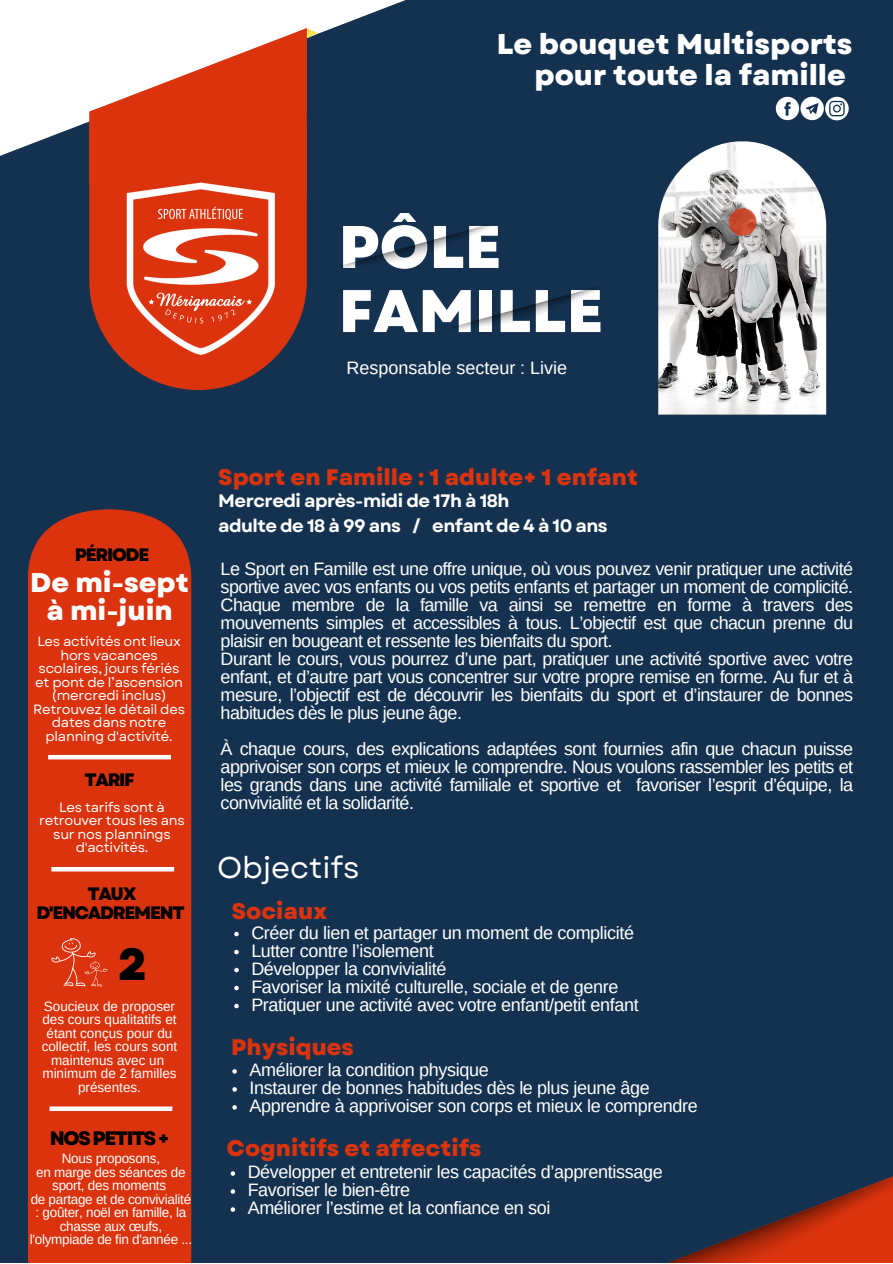
<style>
.page{position:relative;width:893px;height:1264px;background:#fff}
.page>*{position:absolute;margin:0;border:0;box-sizing:border-box;transform-origin:0 0}
.t1{font:800 60px "Garet";color:#fff}
.t2{font:800 45px "Garet";color:#000}
.t3{font:30px "Garet";color:#fff}
.t4{font:800 28.5px/31.5px "Garet";color:#fff;text-align:right}
.t5{font:800 27px "Garet";color:#fff}
.t6{font:800 22.5px "Garet";color:#da330e}
.t7{font:800 19.5px "Garet";letter-spacing:-.075em;color:#000}
.t8{font:18px/18px "Arimo";letter-spacing:-.02em;color:#fff;text-align:justify}
.t9{font:700 18px "Garet";letter-spacing:-.03em;color:#fff}
.t10{font:800 18px "Garet";letter-spacing:-.075em;color:#000}
.t11{font:18px "Arimo";color:#fff}
.t12{font:13.5px/13.5px "Garet";letter-spacing:-.02em;color:#fff;text-align:center}
.t13{font:13.5px/13.5px "Arimo";letter-spacing:-.02em;color:#fff;text-align:center}
.t14{font:13.5px/13.5px "Arimo";color:#fff;text-align:center}
</style>
<div class="page">
<div style="left:0;top:0;width:892px;height:1262px;background:#143250"></div>
<img style="left:658px;top:236px;width:168px;height:178px">
<img style="left:341px;top:225px;width:147px;height:42px">
<img style="left:451px;top:286px;width:149px;height:43px">
<svg style="left:0;top:0;width:405px;height:156px;fill:#fff"></svg>
<svg style="left:89px;top:195px;width:218px;height:195px;fill:#da330e"></svg>
<svg style="left:89px;top:28px;width:229px;height:167px;background:#d96850"></svg>
<svg style="left:658px;top:141px;width:169px;height:95px"></svg>
<img style="left:116px;top:175px;width:163px;height:185px">
<svg style="left:775px;top:97px;width:73px;height:23px"></svg>
<div style="left:28px;top:509px;width:163px;height:753px;background:#da330e"></div>
<hr style="left:51px;top:867px;width:123px;height:4px;background:#fff">
<hr style="left:48px;top:755px;width:123px;height:4px;background:#fff">
<svg style="left:50px;top:1106px;width:122px;height:4px"></svg>
<svg style="left:234px;top:931px;width:5px;height:5px"></svg>
<svg style="left:234px;top:949px;width:5px;height:5px"></svg>
<svg style="left:234px;top:967px;width:5px;height:5px"></svg>
<svg style="left:234px;top:985px;width:5px;height:5px"></svg>
<svg style="left:234px;top:1003px;width:5px;height:5px"></svg>
<svg style="left:230px;top:1171px;width:5px;height:4px"></svg>
<svg style="left:230px;top:1189px;width:5px;height:4px"></svg>
<svg style="left:230px;top:1207px;width:5px;height:4px"></svg>
<svg style="left:232px;top:1069px;width:5px;height:4px"></svg>
<svg style="left:232px;top:1087px;width:5px;height:4px"></svg>
<svg style="left:232px;top:1105px;width:5px;height:4px"></svg>
<img style="left:670px;top:1176px;width:222px;height:86px">
<svg style="left:51px;top:938px;width:56px;height:48px;background:#dd4624"></svg>
<p class="t4" style="left:497px;top:28px;width:357px">Le bouquet Multisports pour toute la famille</p>
<p class="t1" style="left:338px;top:204px;width:164px">PÔLE</p>
<p class="t1" style="left:338px;top:268px;width:266px">FAMILLE</p>
<p class="t11" style="left:346px;top:357px;width:222px">Responsable secteur : Livie</p>
<p class="t10" style="left:75px;top:541px;width:76px">PÉRIODE</p>
<p class="t5" style="left:30px;top:562px;width:160px">De mi-sept</p>
<p class="t5" style="left:46px;top:590px;width:128px">à mi-juin</p>
<p class="t12" style="left:35px;top:635px;width:149px">Les activités ont lieux hors vacances scolaires, jours fériés et pont de l’ascension (mercredi inclus)</p>
<p class="t12" style="left:33px;top:702px;width:153px">Retrouvez le détail des dates dans notre planning d'activité.</p>
<p class="t10" style="left:84px;top:767px;width:52px">TARIF</p>
<p class="t12" style="left:39px;top:800px;width:147px">Les tarifs sont à retrouver tous les ans sur nos plannings d'activités.</p>
<p class="t10" style="left:87px;top:881px;width:51px">TAUX</p>
<p class="t10" style="left:37px;top:900px;width:149px">D'ENCADREMENT</p>
<p class="t2" style="left:118px;top:931px;width:31px">2</p>
<p class="t14" style="left:42px;top:999px;width:137px">Soucieux de proposer des cours qualitatifs et étant conçus pour du collectif, les cours sont maintenus avec un</p>
<p class="t14" style="left:42px;top:1066px;width:136px">minimum de 2 familles présentes.</p>
<p class="t7" style="left:50px;top:1123px;width:121px">NOS PETITS +</p>
<p class="t13" style="left:62px;top:1151px;width:100px">Nous proposons,</p>
<p class="t13" style="left:36px;top:1165px;width:151px">en marge des séances de sport, des moments</p>
<p class="t13" style="left:30px;top:1192px;width:164px">de partage et de convivialité : goûter, noël en famille, la chasse aux œufs, l'olympiade de fin d'année ...</p>
<p class="t6" style="left:218px;top:460px;width:421px">Sport en Famille : 1 adulte+ 1 enfant</p>
<p class="t9" style="left:218px;top:487px;width:292px">Mercredi après-midi de 17h à 18h</p>
<p class="t9" style="left:218px;top:513px;width:391px">adulte de 18 à 99 ans / enfant de 4 à 10 ans</p>
<p class="t8" style="left:221px;top:559px;width:634px">Le Sport en Famille est une offre unique, où vous pouvez venir pratiquer une activité sportive avec vos enfants ou vos petits enfants et partager un moment de complicité.<br>Chaque membre de la famille va ainsi se remettre en forme à travers des mouvements simples et accessibles à tous. L’objectif est que chacun prenne du plaisir en bougeant et ressente les bienfaits du sport.</p>
<p class="t8" style="left:221px;top:649px;width:634px">Durant le cours, vous pourrez d’une part, pratiquer une activité sportive avec votre enfant, et d’autre part vous concentrer sur votre propre remise en forme. Au fur et à mesure, l’objectif est de découvrir les bienfaits du sport et d’instaurer de bonnes habitudes dès le plus jeune âge.</p>
<p class="t8" style="left:221px;top:739px;width:634px">À chaque cours, des explications adaptées sont fournies afin que chacun puisse apprivoiser son corps et mieux le comprendre. Nous voulons rassembler les petits et les grands dans une activité familiale et sportive et favoriser l’esprit d’équipe, la convivialité et la solidarité.</p>
<p class="t3" style="left:217px;top:846px;width:144px">Objectifs</p>
<p class="t6" style="left:232px;top:894px;width:97px">Sociaux</p>
<p class="t8" style="left:251px;top:923px;width:384px">Créer du lien et partager un moment de complicité</p>
<p class="t8" style="left:251px;top:941px;width:184px">Lutter contre l’isolement</p>
<p class="t8" style="left:251px;top:959px;width:196px">Développer la convivialité</p>
<p class="t8" style="left:251px;top:977px;width:368px">Favoriser la mixité culturelle, sociale et de genre</p>
<p class="t8" style="left:251px;top:995px;width:389px">Pratiquer une activité avec votre enfant/petit enfant</p>
<p class="t6" style="left:231px;top:1030px;width:124px">Physiques</p>
<p class="t8" style="left:249px;top:1060px;width:241px">Améliorer la condition physique</p>
<p class="t8" style="left:249px;top:1078px;width:401px">Instaurer de bonnes habitudes dès le plus jeune âge</p>
<p class="t8" style="left:249px;top:1096px;width:450px">Apprendre à apprivoiser son corps et mieux le comprendre</p>
<p class="t6" style="left:227px;top:1131px;width:256px">Cognitifs et affectifs</p>
<p class="t8" style="left:248px;top:1162px;width:416px">Développer et entretenir les capacités d’apprentissage</p>
<p class="t8" style="left:248px;top:1180px;width:164px">Favoriser le bien-être</p>
<p class="t8" style="left:248px;top:1198px;width:304px">Améliorer l’estime et la confiance en soi</p>
</div>
